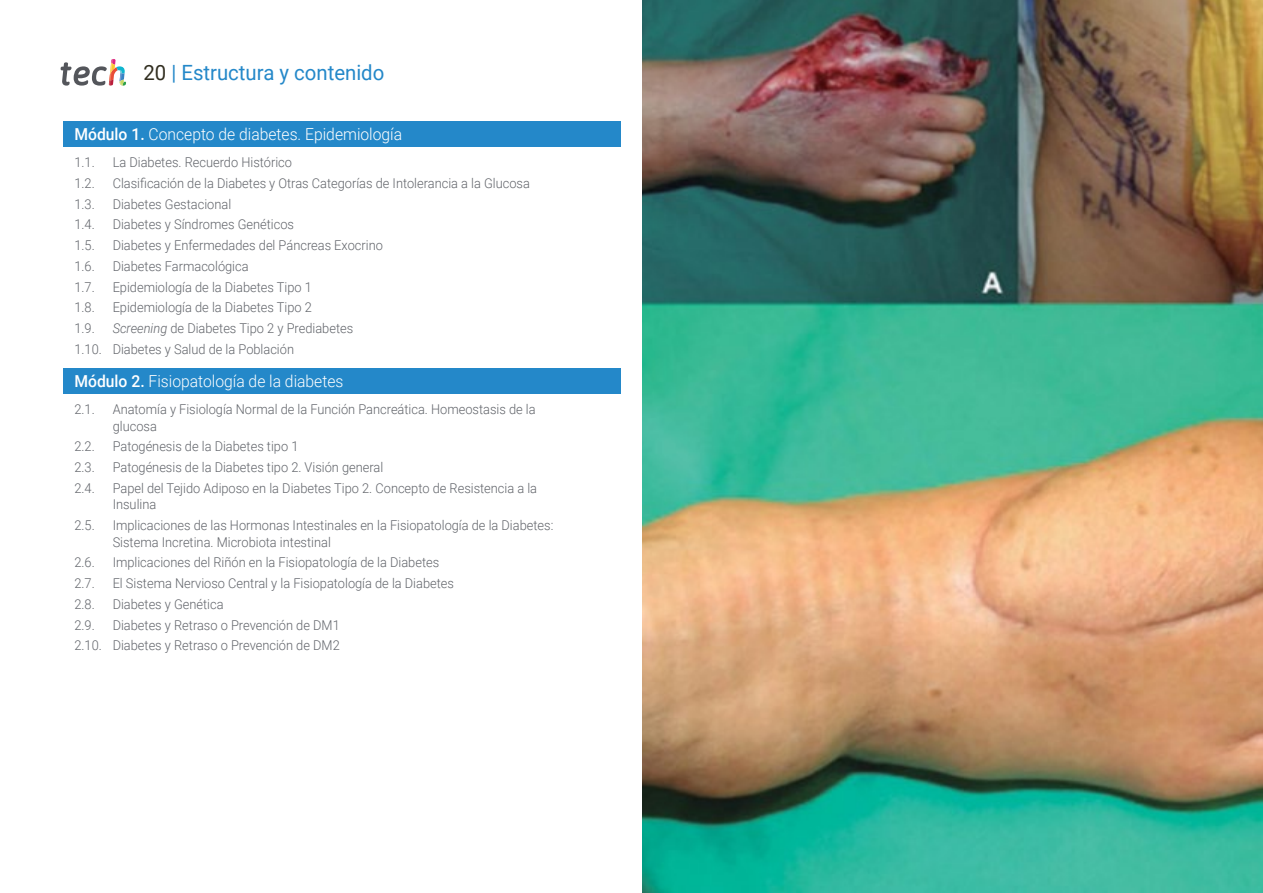
<style>
.page{position:relative;width:1263px;height:893px;background:#fff}
.page>*{position:absolute;margin:0;border:0;box-sizing:border-box;transform-origin:0 0}
.t1{font:21px "Roboto";color:#2488c9}
.t2{font:300 16.5px "Roboto";color:#fff;scale:.95 1}
.t3{font:300 13.5px/16.5px "Roboto";color:#61646a;scale:.95 1}
.s1{color:#312e20}
.s2{font-weight:500}
.s3{font-style:italic}
</style>
<div class="page">
<div style="left:63px;top:121px;width:558px;height:25px;background:#2488c9"></div>
<div style="left:63px;top:368px;width:558px;height:25px;background:#2488c9"></div>
<img style="left:642px;top:0;width:621px;height:893px">
<svg style="left:61px;top:59px;width:65px;height:27px"></svg>
<h1 class="t1" style="left:144px;top:57px;width:242px"><span class="s1">20</span> | Estructura y contenido</h1>
<p class="t2" style="left:74px;top:123px;width:346px"><span class="s2">Módulo 1.</span> Concepto de diabetes. Epidemiología</p>
<p class="t3" style="left:74px;top:154px;width:23px">1.1.</p>
<p class="t3" style="left:113px;top:154px;width:190px">La Diabetes. Recuerdo Histórico</p>
<p class="t3" style="left:74px;top:174px;width:23px">1.2.</p>
<p class="t3" style="left:113px;top:174px;width:441px">Clasificación de la Diabetes y Otras Categorías de Intolerancia a la Glucosa</p>
<p class="t3" style="left:74px;top:195px;width:23px">1.3.</p>
<p class="t3" style="left:113px;top:195px;width:126px">Diabetes Gestacional</p>
<p class="t3" style="left:74px;top:216px;width:23px">1.4.</p>
<p class="t3" style="left:113px;top:216px;width:192px">Diabetes y Síndromes Genéticos</p>
<p class="t3" style="left:74px;top:237px;width:23px">1.5.</p>
<p class="t3" style="left:113px;top:237px;width:286px">Diabetes y Enfermedades del Páncreas Exocrino</p>
<p class="t3" style="left:74px;top:257px;width:23px">1.6.</p>
<p class="t3" style="left:113px;top:257px;width:145px">Diabetes Farmacológica</p>
<p class="t3" style="left:74px;top:278px;width:23px">1.7.</p>
<p class="t3" style="left:113px;top:278px;width:211px">Epidemiología de la Diabetes Tipo 1</p>
<p class="t3" style="left:74px;top:299px;width:23px">1.8.</p>
<p class="t3" style="left:113px;top:299px;width:211px">Epidemiología de la Diabetes Tipo 2</p>
<p class="t3" style="left:74px;top:320px;width:23px">1.9.</p>
<p class="t3" style="left:74px;top:317px;width:295px;line-height:20.7px;text-indent:38px"><span class="s3">Screening</span> de Diabetes Tipo 2 y Prediabetes<br>1.10. Diabetes y Salud de la Población</p>
<p class="t2" style="left:74px;top:370px;width:285px"><span class="s2">Módulo 2.</span> Fisiopatología de la diabetes</p>
<p class="t3" style="left:74px;top:401px;width:23px">2.1.</p>
<p class="t3" style="left:113px;top:401px;width:447px">Anatomía y Fisiología Normal de la Función Pancreática. Homeostasis de la glucosa</p>
<p class="t3" style="left:74px;top:438px;width:23px">2.2.</p>
<p class="t3" style="left:113px;top:438px;width:197px">Patogénesis de la Diabetes tipo 1</p>
<p class="t3" style="left:74px;top:459px;width:23px">2.3.</p>
<p class="t3" style="left:113px;top:459px;width:286px">Patogénesis de la Diabetes tipo 2. Visión general</p>
<p class="t3" style="left:74px;top:479px;width:23px">2.4.</p>
<p class="t3" style="left:113px;top:479px;width:448px">Papel del Tejido Adiposo en la Diabetes Tipo 2. Concepto de Resistencia a la<br>Insulina</p>
<p class="t3" style="left:74px;top:517px;width:23px">2.5.</p>
<p class="t3" style="left:113px;top:517px;width:465px">Implicaciones de las Hormonas Intestinales en la Fisiopatología de la Diabetes:<br>Sistema Incretina. Microbiota intestinal</p>
<p class="t3" style="left:74px;top:554px;width:23px">2.6.</p>
<p class="t3" style="left:113px;top:554px;width:345px">Implicaciones del Riñón en la Fisiopatología de la Diabetes</p>
<p class="t3" style="left:74px;top:575px;width:23px">2.7.</p>
<p class="t3" style="left:113px;top:575px;width:361px">El Sistema Nervioso Central y la Fisiopatología de la Diabetes</p>
<p class="t3" style="left:74px;top:595px;width:23px">2.8.</p>
<p class="t3" style="left:113px;top:595px;width:118px">Diabetes y Genética</p>
<p class="t3" style="left:74px;top:616px;width:23px">2.9.</p>
<p class="t3" style="left:74px;top:614px;width:281px;line-height:20.7px;text-align:right">Diabetes y Retraso o Prevención de DM1<br>2.10. Diabetes y Retraso o Prevención de DM2</p>
</div>
